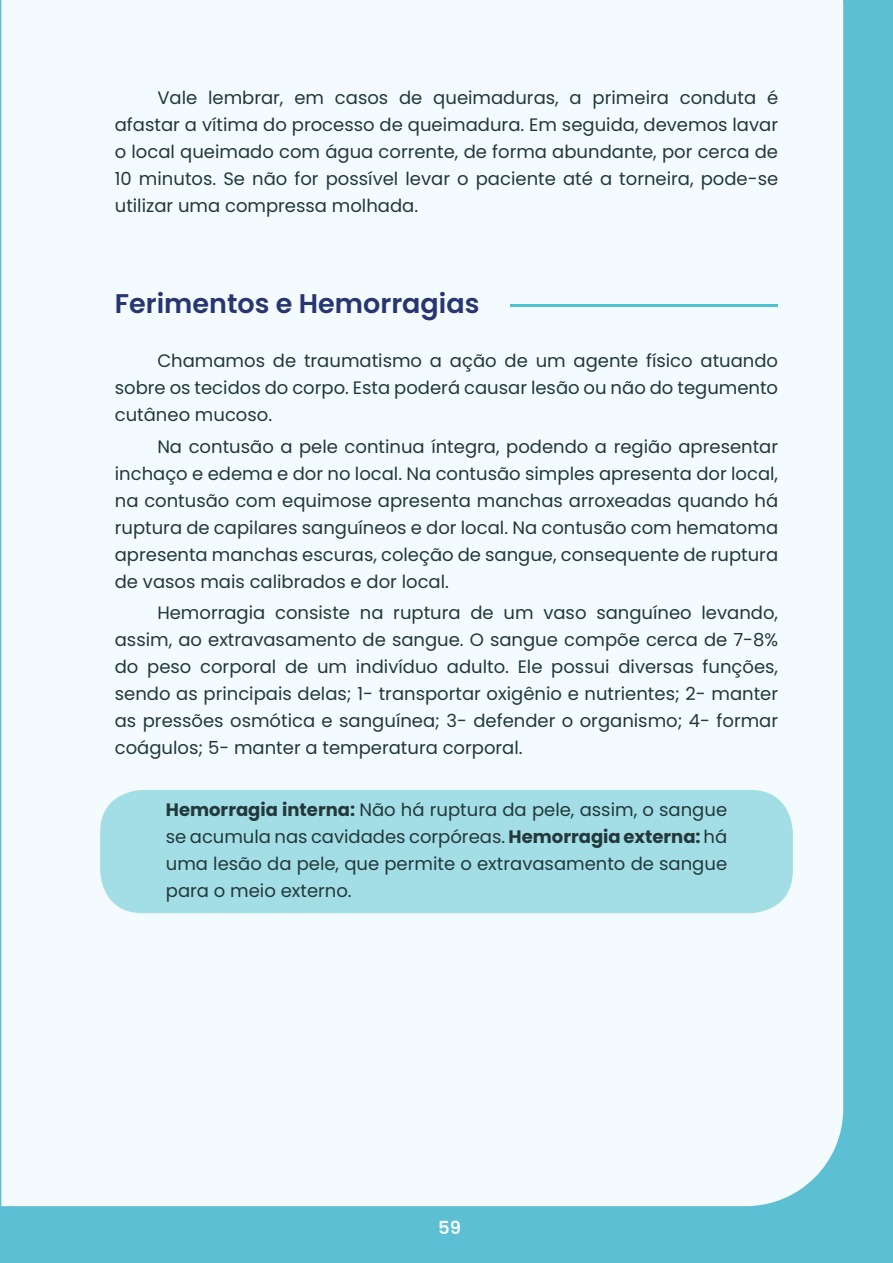
<style>
.page{position:relative;width:893px;height:1263px;background:#5cbfd4}
.page>*{position:absolute;margin:0;border:0;box-sizing:border-box;transform-origin:0 0}
.t1{font:600 27px "Poppins";color:#273570}
.t2{font:18px/27px "Poppins";color:#22383a;text-align:justify}
.t3{font:600 18px "Poppins";color:#f4fbfe}
.s1{font-weight:700}
</style>
<div class="page">
<div style="left:1px;top:0;width:842px;height:1206px;background:#f4fbfe"></div>
<div style="left:100px;top:790px;width:693px;height:123px;background:#a3dee6;border-radius:43px"></div>
<hr style="left:510px;top:304px;width:268px;height:3px;background:#4ec2d1">
<p class="t2" style="left:115px;top:84px;width:665px;text-indent:43px">Vale lembrar, em casos de queimaduras, a primeira conduta é afastar a vítima do processo de queimadura. Em seguida, devemos lavar o local queimado com água corrente, de forma abundante, por cerca de 10 minutos. Se não for possível levar o paciente até a torneira, pode-se utilizar uma compressa molhada.</p>
<h1 class="t1" style="left:115px;top:288px;width:366px">Ferimentos e Hemorragias</h1>
<p class="t2" style="left:115px;top:347px;width:665px;text-indent:43px">Chamamos de traumatismo a ação de um agente físico atuando sobre os tecidos do corpo. Esta poderá causar lesão ou não do tegumento cutâneo mucoso.</p>
<p class="t2" style="left:115px;top:433px;width:665px;text-indent:43px">Na contusão a pele continua íntegra, podendo a região apresentar inchaço e edema e dor no local. Na contusão simples apresenta dor local, na contusão com equimose apresenta manchas arroxeadas quando há ruptura de capilares sanguíneos e dor local. Na contusão com hematoma apresenta manchas escuras, coleção de sangue, consequente de ruptura de vasos mais calibrados e dor local.</p>
<p class="t2" style="left:115px;top:599px;width:665px;text-indent:43px">Hemorragia consiste na ruptura de um vaso sanguíneo levando, assim, ao extravasamento de sangue. O sangue compõe cerca de 7-8% do peso corporal de um indivíduo adulto. Ele possui diversas funções, sendo as principais delas; 1- transportar oxigênio e nutrientes; 2- manter as pressões osmótica e sanguínea; 3- defender o organismo; 4- formar coágulos; 5- manter a temperatura corporal.</p>
<p class="t2" style="left:166px;top:796px;width:563px"><span class="s1">Hemorragia interna:</span> Não há ruptura da pele, assim, o sangue se acumula nas cavidades corpóreas. <span class="s1">Hemorragia externa:</span> há uma lesão da pele, que permite o extravasamento de sangue para o meio externo.</p>
<p class="t3" style="left:438px;top:1217px;width:24px">59</p>
</div>
